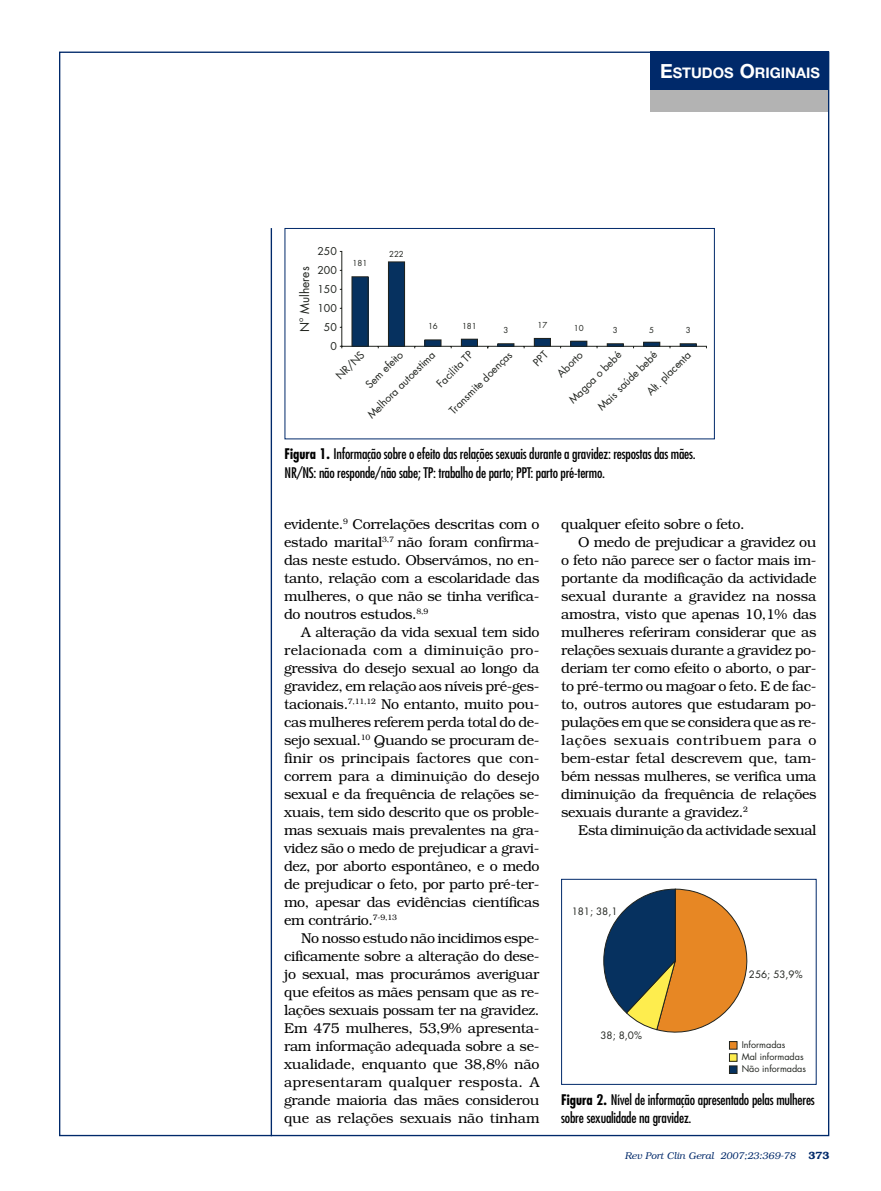
<style>
.page{position:relative;width:881px;height:1191px;background:#fff}
.page>*{position:absolute;margin:0;border:0;box-sizing:border-box;transform-origin:0 0}
.t1{font:700 14.7px "Helvetica Neue";color:#fff}
.t2{font:300 14.25px/18px "Bookman";letter-spacing:-.025em;color:#000;text-align:justify}
.t3{font:condensed 14.25px/18.5px "Futura";letter-spacing:-.015em;color:#000}
.t4{font:300 14.25px "Bookman";letter-spacing:-.005em;color:#000}
.t5{font:300 14.25px "Bookman";letter-spacing:.035em;color:#000}
.t6{font:12px "Futura";color:#20231e}
.t7{font:10.5px/22.8px "Futura";color:#20231e;text-align:center}
.t8{font:9.9px "Futura";color:#20231e}
.t9{font:italic 300 9.75px "Bookman";color:#00296a}
.t10{font:9px/12.1px "Futura";color:#20231e}
.t11{font:7.95px "Futura";color:#20231e}
.t12{font:7.5px "Futura";color:#20231e}
.s1{font-size:19.5px}
.s2{font-weight:700}
.s3{font-weight:600;font-style:normal;font-size:10.5px}
</style>
<div class="page">
<div style="left:650px;top:52px;width:179px;height:39px;background:#00296a"></div>
<div style="left:650px;top:90px;width:179px;height:21px;background:#b3b3b3"></div>
<hr style="left:270px;top:228px;width:2px;height:908px;background:#00296a">
<div style="left:284px;top:228px;width:430px;height:211px;border:1px solid #00296a"></div>
<svg style="left:603px;top:888px;width:145px;height:145px"></svg>
<div style="left:729px;top:1041px;width:7px;height:8px;background:#e78724"></div>
<div style="left:728px;top:1041px;width:9px;height:8px;border:1px solid #20231e"></div>
<div style="left:729px;top:1053px;width:7px;height:8px;background:#feed4e"></div>
<div style="left:728px;top:1053px;width:9px;height:8px;border:1px solid #20231e"></div>
<div style="left:729px;top:1065px;width:7px;height:8px;background:#06315f"></div>
<div style="left:728px;top:1065px;width:9px;height:8px;border:1px solid #20231e"></div>
<div style="left:561px;top:879px;width:255px;height:205px;border:1px solid #00296a"></div>
<svg style="left:339px;top:251px;width:367px;height:98px"></svg>
<p class="t1" style="left:659px;top:68px;width:161px"><span class="s1">E</span>STUDOS <span class="s1">O</span>RIGINAIS</p>
<p class="t7" style="left:317px;top:240px;width:21px">250</p>
<p class="t6" style="left:299px;top:314px;width:49px;rotate:-90deg">Mulheres</p>
<p class="t7" style="left:317px;top:259px;width:21px">200</p>
<p class="t7" style="left:324px;top:316px;width:14px">50</p>
<p class="t7" style="left:317px;top:278px;width:21px">150</p>
<p class="t7" style="left:317px;top:297px;width:21px">100</p>
<p class="t12" style="left:297px;top:322px;width:6px;rotate:-90deg">o</p>
<p class="t6" style="left:299px;top:332px;width:12px;rotate:-90deg">N</p>
<p class="t11" style="left:352px;top:260px;width:16px">181</p>
<p class="t11" style="left:389px;top:250px;width:16px">222</p>
<p class="t11" style="left:428px;top:322px;width:11px">16</p>
<p class="t11" style="left:462px;top:322px;width:16px">181</p>
<p class="t11" style="left:503px;top:327px;width:6px">3</p>
<p class="t11" style="left:537px;top:321px;width:11px">17</p>
<p class="t11" style="left:573px;top:324px;width:11px">10</p>
<p class="t11" style="left:612px;top:327px;width:6px">3</p>
<p class="t11" style="left:649px;top:327px;width:6px">5</p>
<p class="t11" style="left:685px;top:327px;width:6px">3</p>
<p class="t7" style="left:330px;top:335px;width:8px">0</p>
<p class="t7" style="left:330px;top:370px;width:37px;rotate:-45deg">NR/NS</p>
<p class="t7" style="left:346px;top:393px;width:92px;rotate:-45deg">Sem efeito<br>Melhora autoestima</p>
<p class="t7" style="left:431px;top:378px;width:47px;rotate:-45deg">Facilita TP</p>
<p class="t7" style="left:563px;top:394px;width:70px;rotate:-45deg">Magoa o bebé</p>
<p class="t7" style="left:592px;top:401px;width:81px;rotate:-45deg">Mais saúde bebé</p>
<p class="t7" style="left:443px;top:405px;width:86px;rotate:-45deg">Transmite doenças</p>
<p class="t7" style="left:551px;top:367px;width:33px;rotate:-45deg">Aborto</p>
<p class="t7" style="left:640px;top:386px;width:59px;rotate:-45deg">Alt. placenta</p>
<p class="t3" style="left:284px;top:446px;width:412px"><span class="s2">Figura 1.</span> Informação sobre o efeito das relações sexuais durante a gravidez: respostas das mães.<br>NR/NS: não responde/não sabe; TP: trabalho de parto; PPT: parto pré-termo.</p>
<p class="t2" style="left:284px;top:516px;width:257px">evidente.<sup>9</sup> Correlações descritas com o estado marital<sup>3,7</sup> não foram confirma&shy;das neste estudo. Observámos, no en&shy;tanto, relação com a escolaridade das mulheres, o que não se tinha verifica&shy;do noutros estudos.<sup>8,9</sup></p>
<p class="t2" style="left:284px;top:624px;width:257px;text-indent:17px">A alteração da vida sexual tem sido relacionada com a diminuição pro&shy;gressiva do desejo sexual ao longo da gravidez, em relação aos níveis pré-ges&shy;tacionais.<sup>7,11,12</sup> No entanto, muito pou&shy;cas mulheres referem perda total do de&shy;sejo sexual.<sup>10</sup> Quando se procuram de&shy;finir os principais factores que con&shy;correm para a diminuição do desejo sexual e da frequência de relações se&shy;xuais, tem sido descrito que os proble&shy;mas sexuais mais prevalentes na gra&shy;videz são o medo de prejudicar a gravi&shy;dez, por aborto espontâneo, e o medo de prejudicar o feto, por parto pré-ter&shy;mo, apesar das evidências científicas em contrário.<sup>7-9,13</sup></p>
<p class="t2" style="left:284px;top:930px;width:257px;text-indent:17px">No nosso estudo não incidimos espe&shy;cificamente sobre a alteração do dese&shy;jo sexual, mas procurámos averiguar que efeitos as mães pensam que as re&shy;lações sexuais possam ter na gravidez.<br>Em 475 mulheres, 53,9% apresenta&shy;ram informação adequada sobre a se&shy;xualidade, enquanto que 38,8% não apresentaram qualquer resposta. A grande maioria das mães considerou que as relações sexuais não tinham</p>
<p class="t2" style="left:561px;top:516px;width:185px">qualquer efeito sobre o feto.</p>
<p class="t2" style="left:578px;top:534px;width:240px">O medo de prejudicar a gravidez ou</p>
<p class="t2" style="left:561px;top:552px;width:257px">o feto não parece ser o factor mais im-</p>
<p class="t2" style="left:561px;top:570px;width:257px">portante da modificação da actividade</p>
<p class="t4" style="left:561px;top:590px;width:257px">sexual durante a gravidez na nossa</p>
<p class="t2" style="left:561px;top:606px;width:257px">amostra, visto que apenas 10,1% das</p>
<p class="t2" style="left:561px;top:624px;width:257px">mulheres referiram considerar que as</p>
<p class="t2" style="left:561px;top:642px;width:257px">relações sexuais durante a gravidez po-</p>
<p class="t2" style="left:561px;top:660px;width:257px">deriam ter como efeito o aborto, o par-</p>
<p class="t2" style="left:561px;top:678px;width:257px">to pré-termo ou magoar o feto. E de fac-</p>
<p class="t2" style="left:561px;top:696px;width:257px">to, outros autores que estudaram po-</p>
<p class="t2" style="left:561px;top:714px;width:257px">pulações em que se considera que as re-</p>
<p class="t5" style="left:561px;top:734px;width:257px">lações sexuais contribuem para o</p>
<p class="t2" style="left:561px;top:750px;width:257px">bem-estar fetal descrevem que, tam-</p>
<p class="t2" style="left:561px;top:768px;width:257px">bém nessas mulheres, se verifica uma</p>
<p class="t2" style="left:561px;top:786px;width:257px">diminuição da frequência de relações</p>
<p class="t2" style="left:561px;top:804px;width:188px">sexuais durante a gravidez.<sup>2</sup></p>
<p class="t2" style="left:578px;top:822px;width:240px">Esta diminuição da actividade sexual</p>
<p class="t8" style="left:571px;top:907px;width:47px">181; 38,1</p>
<p class="t8" style="left:748px;top:969px;width:55px">256; 53,9%</p>
<p class="t8" style="left:600px;top:1030px;width:43px">38; 8,0%</p>
<p class="t10" style="left:741px;top:1039px;width:66px">Informadas<br>Mal informadas<br>Não informadas</p>
<p class="t3" style="left:561px;top:1091px;width:255px"><span class="s2">Figura 2.</span> Nível de informação apresentado pelas mulheres sobre sexualidade na gravidez.</p>
<p class="t9" style="left:624px;top:1151px;width:206px">Rev Port Clin Geral 2007;23:369-78 <span class="s3">373</span></p>
</div>
